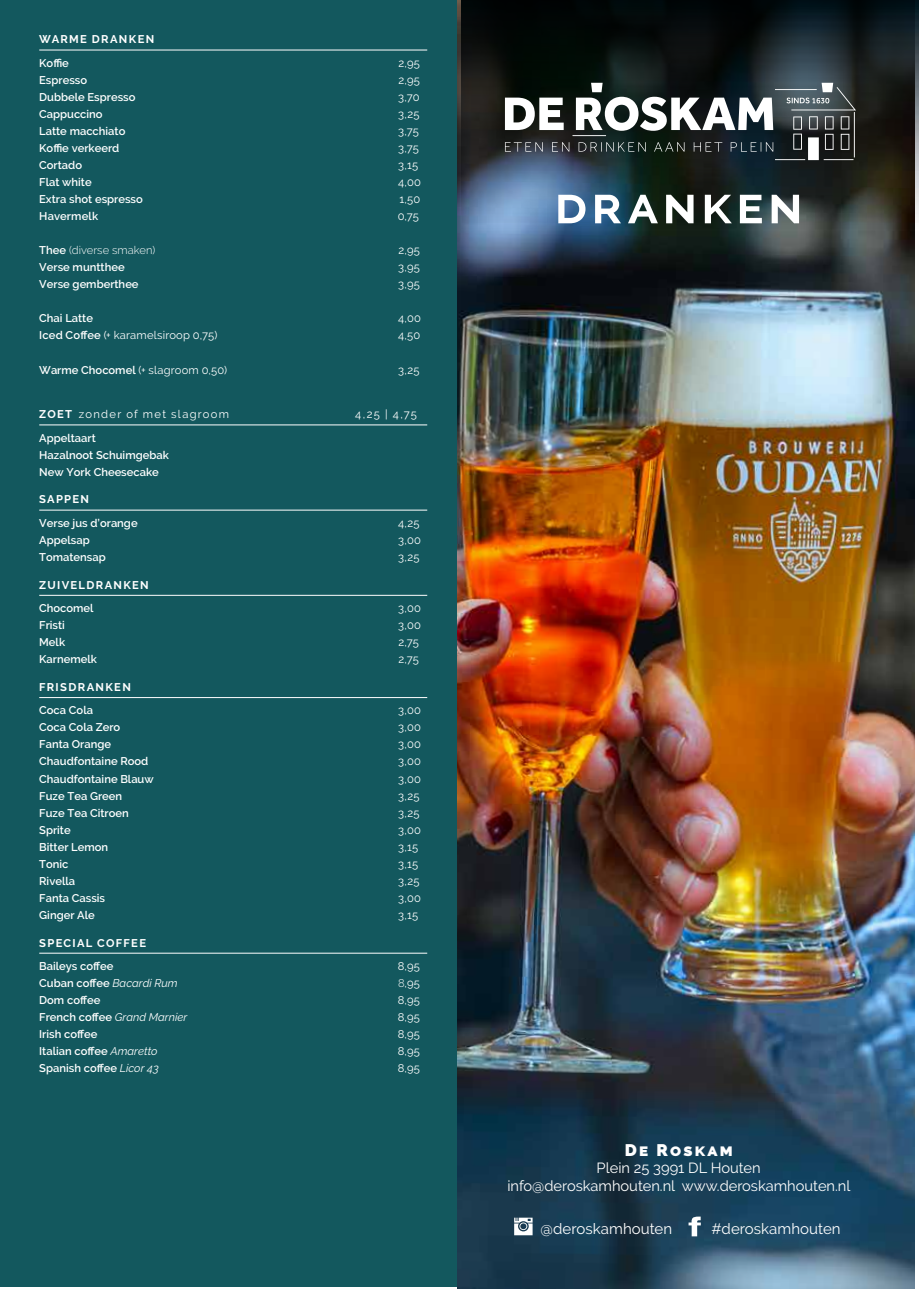
<style>
.page{position:relative;width:919px;height:1289px;background:#fff}
.page>*{position:absolute;margin:0;border:0;box-sizing:border-box;transform-origin:0 0}
.t1{font:700 51px "Raleway";letter-spacing:.09em;color:#fff}
.t2{font:800 16.8px "Raleway";letter-spacing:.13em;color:#fff}
.t3{font:15px "Raleway";letter-spacing:.005em;color:#fff}
.t4{font:14.7px/17.9px "Raleway";color:#fff;text-align:center}
.t5{font:600 11.25px/17.1px "Raleway";color:#fff}
.t6{font:11.25px "Raleway";letter-spacing:.02em;color:#fff}
.t7{font:700 11.25px "Raleway";letter-spacing:.115em;color:#fff}
.t8{font:11.25px "Raleway";letter-spacing:.115em;color:#fff}
.t9{font:300 11.25px "Raleway";color:#fff}
.t10{font:600 11.25px "Raleway";letter-spacing:.02em;color:#fff}
.s1{font-weight:600}
.s2{font-weight:700}
.s3{font-weight:400;font-style:italic}
.s4{font-weight:300}
</style>
<div class="page">
<div style="left:0;top:0;width:914px;height:1285px;background:#13585e"></div>
<img style="left:457px;top:0;width:457px;height:1288px">
<img style="left:461px;top:0;width:457px;height:560px">
<svg style="left:505px;top:83px;width:351px;height:77px;background:#52595a"></svg>
<svg style="left:688px;top:1216px;width:12px;height:20px"></svg>
<svg style="left:514px;top:1217px;width:18px;height:18px"></svg>
<hr style="left:39px;top:50px;width:388px;height:1px;background:#fff">
<hr style="left:39px;top:424px;width:388px;height:1px;background:#fff">
<hr style="left:39px;top:510px;width:388px;height:1px;background:#fff">
<hr style="left:39px;top:595px;width:388px;height:1px;background:#fff">
<hr style="left:39px;top:697px;width:388px;height:1px;background:#fff">
<hr style="left:39px;top:952px;width:388px;height:1px;background:#fff">
<p class="t7" style="left:39px;top:33px;width:117px">WARME DRANKEN</p>
<p class="t5" style="left:39px;top:54px;width:31px">Koffie</p>
<p class="t6" style="left:398px;top:58px;width:23px">2,95</p>
<p class="t5" style="left:39px;top:71px;width:49px">Espresso</p>
<p class="t6" style="left:398px;top:75px;width:23px">2,95</p>
<p class="t5" style="left:39px;top:88px;width:98px">Dubbele Espresso</p>
<p class="t6" style="left:398px;top:92px;width:23px">3,70</p>
<p class="t5" style="left:39px;top:105px;width:65px">Cappuccino</p>
<p class="t6" style="left:398px;top:109px;width:23px">3,25</p>
<p class="t5" style="left:39px;top:122px;width:88px">Latte macchiato</p>
<p class="t6" style="left:398px;top:126px;width:22px">3,75</p>
<p class="t5" style="left:39px;top:139px;width:82px">Koffie verkeerd</p>
<p class="t6" style="left:398px;top:143px;width:22px">3,75</p>
<p class="t5" style="left:39px;top:156px;width:44px">Cortado</p>
<p class="t6" style="left:398px;top:160px;width:22px">3,15</p>
<p class="t5" style="left:39px;top:174px;width:54px">Flat white</p>
<p class="t6" style="left:398px;top:177px;width:25px">4,00</p>
<p class="t5" style="left:39px;top:191px;width:105px">Extra shot espresso</p>
<p class="t6" style="left:399px;top:194px;width:22px">1,50</p>
<p class="t10" style="left:39px;top:210px;width:61px">Havermelk</p>
<p class="t6" style="left:397px;top:211px;width:23px">0,75</p>
<p class="t9" style="left:39px;top:244px;width:118px"><span class="s1">Thee</span> (diverse smaken)</p>
<p class="t6" style="left:398px;top:245px;width:23px">2,95</p>
<p class="t5" style="left:39px;top:259px;width:87px">Verse muntthee</p>
<p class="t6" style="left:398px;top:262px;width:23px">3,95</p>
<p class="t5" style="left:39px;top:276px;width:101px">Verse gemberthee</p>
<p class="t6" style="left:398px;top:279px;width:23px">3,95</p>
<p class="t5" style="left:39px;top:310px;width:55px">Chai Latte</p>
<p class="t6" style="left:398px;top:314px;width:25px">4,00</p>
<p class="t6" style="left:39px;top:331px;width:179px"><span class="s1">Iced Coffee</span> (+ karamelsiroop 0,75)</p>
<p class="t6" style="left:398px;top:331px;width:24px">4,50</p>
<p class="t6" style="left:39px;top:365px;width:189px"><span class="s1">Warme Chocomel</span> (+ slagroom 0,50)</p>
<p class="t6" style="left:398px;top:365px;width:23px">3,25</p>
<p class="t8" style="left:39px;top:409px;width:191px"><span class="s2">ZOET</span> zonder of met slagroom</p>
<p class="t6" style="left:355px;top:409px;width:63px">4,25 | 4,75</p>
<p class="t5" style="left:39px;top:429px;width:131px">Appeltaart<br>Hazalnoot Schuimgebak<br>New York Cheesecake</p>
<p class="t7" style="left:39px;top:493px;width:51px">SAPPEN</p>
<p class="t5" style="left:39px;top:514px;width:100px">Verse jus d’orange</p>
<p class="t6" style="left:398px;top:518px;width:23px">4,25</p>
<p class="t5" style="left:39px;top:531px;width:52px">Appelsap</p>
<p class="t6" style="left:398px;top:535px;width:24px">3,00</p>
<p class="t5" style="left:39px;top:548px;width:68px">Tomatensap</p>
<p class="t6" style="left:398px;top:552px;width:23px">3,25</p>
<p class="t7" style="left:39px;top:578px;width:111px">ZUIVELDRANKEN</p>
<p class="t5" style="left:39px;top:599px;width:56px">Chocomel</p>
<p class="t6" style="left:398px;top:603px;width:24px">3,00</p>
<p class="t5" style="left:39px;top:616px;width:27px">Fristi</p>
<p class="t6" style="left:398px;top:620px;width:24px">3,00</p>
<p class="t5" style="left:39px;top:633px;width:27px">Melk</p>
<p class="t6" style="left:398px;top:637px;width:22px">2,75</p>
<p class="t5" style="left:39px;top:650px;width:59px">Karnemelk</p>
<p class="t6" style="left:398px;top:654px;width:22px">2,75</p>
<p class="t7" style="left:39px;top:680px;width:93px">FRISDRANKEN</p>
<p class="t5" style="left:39px;top:701px;width:55px">Coca Cola</p>
<p class="t6" style="left:398px;top:705px;width:24px">3,00</p>
<p class="t5" style="left:39px;top:719px;width:83px">Coca Cola Zero</p>
<p class="t6" style="left:398px;top:722px;width:24px">3,00</p>
<p class="t5" style="left:39px;top:736px;width:73px">Fanta Orange</p>
<p class="t6" style="left:398px;top:739px;width:24px">3,00</p>
<p class="t5" style="left:39px;top:753px;width:111px">Chaudfontaine Rood</p>
<p class="t6" style="left:398px;top:756px;width:24px">3,00</p>
<p class="t5" style="left:39px;top:770px;width:116px">Chaudfontaine Blauw</p>
<p class="t6" style="left:398px;top:773px;width:24px">3,00</p>
<p class="t5" style="left:39px;top:787px;width:84px">Fuze Tea Green</p>
<p class="t6" style="left:398px;top:790px;width:23px">3,25</p>
<p class="t5" style="left:39px;top:804px;width:91px">Fuze Tea Citroen</p>
<p class="t6" style="left:398px;top:807px;width:23px">3,25</p>
<p class="t5" style="left:39px;top:821px;width:33px">Sprite</p>
<p class="t6" style="left:398px;top:825px;width:24px">3,00</p>
<p class="t5" style="left:39px;top:838px;width:70px">Bitter Lemon</p>
<p class="t6" style="left:398px;top:842px;width:22px">3,15</p>
<p class="t5" style="left:39px;top:855px;width:31px">Tonic</p>
<p class="t6" style="left:398px;top:859px;width:22px">3,15</p>
<p class="t5" style="left:39px;top:872px;width:37px">Rivella</p>
<p class="t6" style="left:398px;top:876px;width:23px">3,25</p>
<p class="t5" style="left:39px;top:889px;width:67px">Fanta Cassis</p>
<p class="t6" style="left:398px;top:893px;width:24px">3,00</p>
<p class="t5" style="left:39px;top:906px;width:57px">Ginger Ale</p>
<p class="t6" style="left:398px;top:910px;width:22px">3,15</p>
<p class="t7" style="left:39px;top:936px;width:108px">SPECIAL COFFEE</p>
<p class="t5" style="left:39px;top:957px;width:76px">Baileys coffee</p>
<p class="t6" style="left:398px;top:961px;width:24px">8,95</p>
<p class="t5" style="left:39px;top:974px;width:140px">Cuban coffee <span class="s3">Bacardi Rum</span></p>
<p class="t6" style="left:398px;top:978px;width:23px"><span class="s4">8</span>,95</p>
<p class="t5" style="left:39px;top:991px;width:63px">Dom coffee</p>
<p class="t6" style="left:398px;top:995px;width:24px">8,95</p>
<p class="t5" style="left:39px;top:1008px;width:149px">French coffee <span class="s3">Grand Marnier</span></p>
<p class="t6" style="left:398px;top:1012px;width:24px">8,95</p>
<p class="t5" style="left:39px;top:1025px;width:60px">Irish coffee</p>
<p class="t6" style="left:398px;top:1029px;width:24px">8,95</p>
<p class="t5" style="left:39px;top:1042px;width:120px">Italian coffee <span class="s3">Amaretto</span></p>
<p class="t6" style="left:398px;top:1046px;width:24px">8,95</p>
<p class="t5" style="left:39px;top:1059px;width:121px">Spanish coffee <span class="s3">Licor 43</span></p>
<p class="t6" style="left:398px;top:1063px;width:24px">8,95</p>
<h1 class="t1" style="left:554px;top:176px;width:249px">dranken</h1>
<h2 class="t2" style="left:624px;top:1139px;width:109px">De Roskam</h2>
<h3 class="t4" style="left:507px;top:1160px;width:344px">Plein 25 3991 DL Houten<br>info@deroskamhouten.nl www.deroskamhouten.nl</h3>
<h3 class="t3" style="left:540px;top:1221px;width:133px">@deroskamhouten</h3>
<h3 class="t3" style="left:711px;top:1221px;width:131px">#deroskamhouten</h3>
</div>
